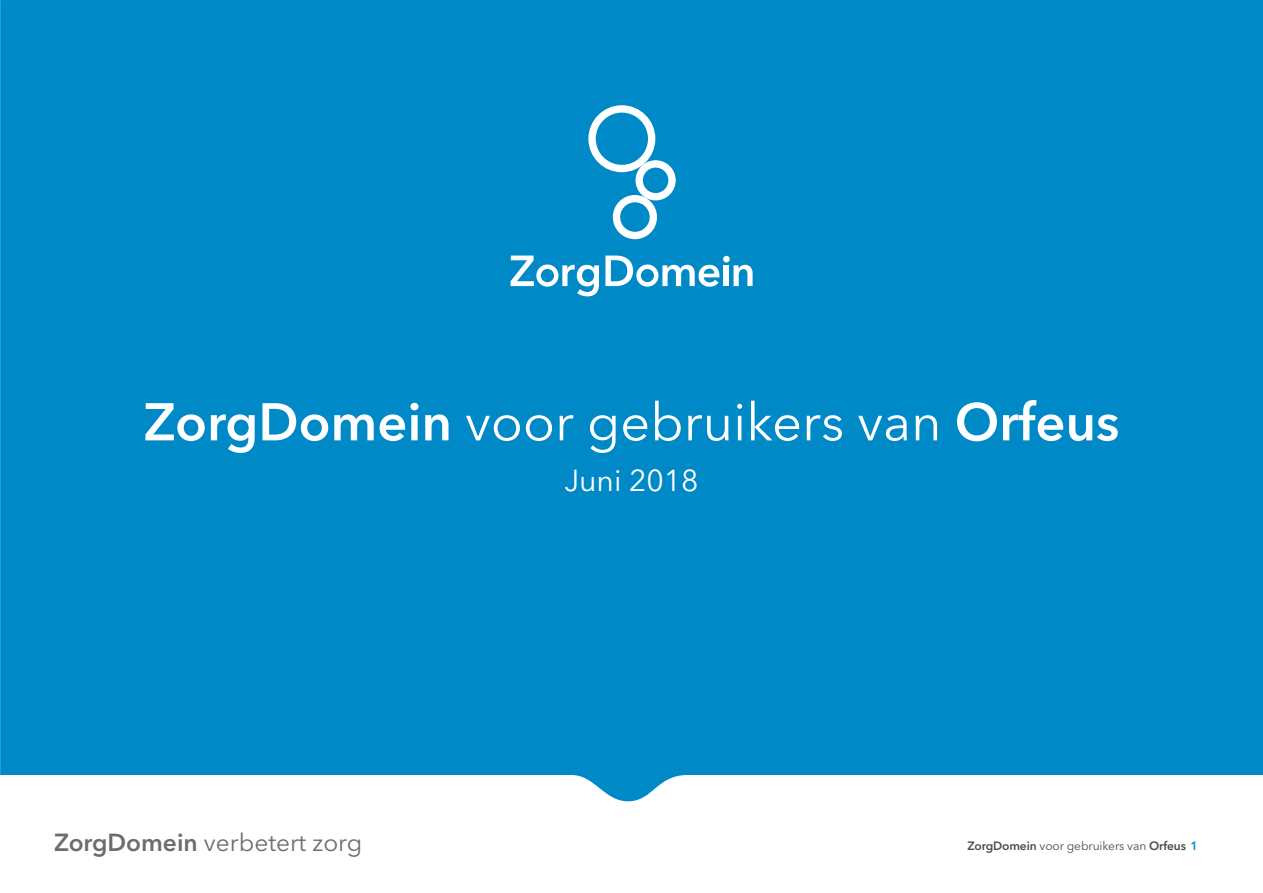
<style>
.page{position:relative;width:1263px;height:893px;background:#fff}
.page>*{position:absolute;margin:0;border:0;box-sizing:border-box;transform-origin:0 0}
.t1{font:52.5px "Avenir Next LT Pro";color:#fff}
.t2{font:30px "Avenir Next LT Pro";color:#fff}
.t3{font:24.45px "Avenir Next LT Pro";color:#6c6d70}
.t4{font:12px "Avenir Next LT Pro";letter-spacing:-.01em;color:#4b4c4d}
.s1{font-weight:600}
.s2{font-weight:600;color:#0089c7}
</style>
<div class="page">
<div style="left:0;top:0;width:1263px;height:801px;background:#0089c7"></div>
<svg style="left:588px;top:105px;width:88px;height:134px"></svg>
<div style="left:724px;top:265px;width:5px;height:21px;background:#fff"></div>
<svg style="left:733px;top:265px;width:19px;height:21px"></svg>
<svg style="left:605px;top:256px;width:114px;height:31px"></svg>
<svg style="left:511px;top:256px;width:88px;height:40px"></svg>
<div style="left:723px;top:256px;width:7px;height:6px;background:#fff;border-radius:50%"></div>
<h1 class="t1" style="left:144px;top:391px;width:977px"><span class="s1">ZorgDomein</span> voor gebruikers van <span class="s1">Orfeus</span></h1>
<h2 class="t2" style="left:564px;top:463px;width:136px">Juni 2018</h2>
<h3 class="t3" style="left:54px;top:827px;width:310px"><span class="s1">ZorgDomein</span> verbetert zorg</h3>
<p class="t4" style="left:967px;top:839px;width:232px"><span class="s1">ZorgDomein</span> voor gebruikers van <span class="s1">Orfeus</span> <span class="s2">1</span></p>
</div>
